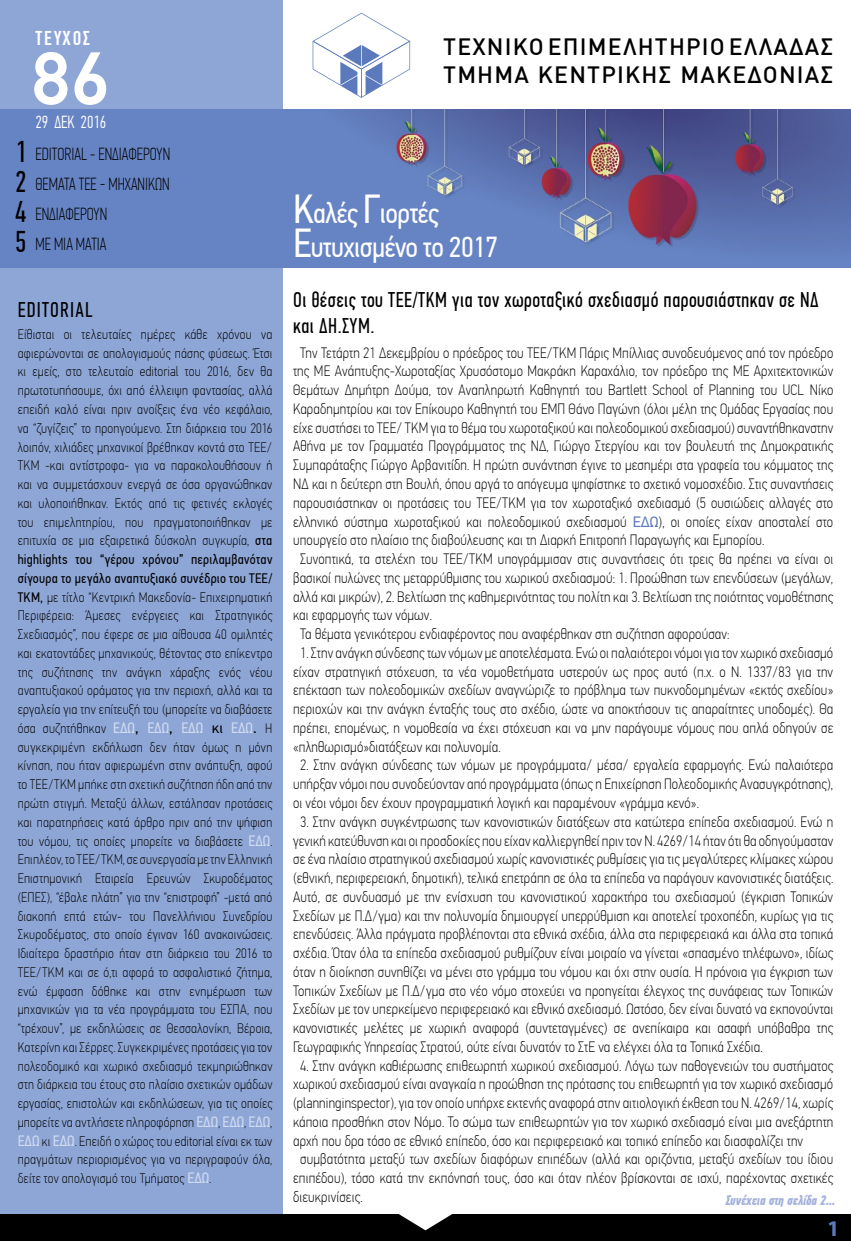
<style>
.page{position:relative;width:851px;height:1241px;background:#fff}
.page>*{position:absolute;margin:0;border:0;box-sizing:border-box;transform-origin:0 0}
.t1{font:500 75px "PF Din Text Pro";color:#fff}
.t2{font:30px/29.9px "PF Din Text Comp Pro";color:#000;text-align:justify}
.t3{font:28.88px/33.8px "PF Din Text Cond Pro";letter-spacing:-.02em;color:#fff}
.t4{font:500 23.12px/27.8px "DIN Greek";letter-spacing:.05em;color:#000}
.t5{font:700 22.5px "Myriad Pro";color:#5b7abc}
.t6{font:21.25px/25.5px "PF Din Text Comp Pro";letter-spacing:.025em;color:#000}
.t7{font:21.25px "PF Din Text Comp Pro";letter-spacing:.055em;color:#000}
.t8{font:500 20px "PF Din Text Comp Pro";letter-spacing:.1em;color:#fff}
.t9{font:100 17.5px/30px "PF Din Text Comp Pro";color:#000}
.t10{font:300 17.5px "PF Din Text Comp Pro";color:#fff}
.t11{font:100 15px/18.8px "PF Din Text Cond Pro";letter-spacing:.01em;color:#000;text-align:justify}
.t12{font:100 13.75px/18.8px "PF Din Text Cond Pro";letter-spacing:.015em;color:#000;text-align:justify}
.t13{font:italic 700 13.75px "PF Din Text Comp Pro";letter-spacing:-.01em;color:#a4b1db}
.s1{font-weight:400}
.s2{font-weight:400;font-size:15px;color:#d1dbf0}
.s3{font-family:"PF Din Text Pro";font-weight:400;font-size:15px}
.s4{font-size:40.5px}
.s5{font-family:"PF Din Text Pro";font-weight:400;color:#5b7abc}
</style>
<div class="page">
<div style="left:0;top:0;width:282px;height:1240px;background:#8ea6d6"></div>
<div style="left:0;top:1214px;width:850px;height:26px;background:#000"></div>
<svg style="left:399px;top:1214px;width:53px;height:16px"></svg>
<img style="left:0;top:110px;width:850px;height:157px">
<svg style="left:312px;top:13px;width:98px;height:85px"></svg>
<h3 class="t8" style="left:35px;top:27px;width:56px">ΤΕΥΧΟΣ</h3>
<h1 class="t1" style="left:31px;top:34px;width:80px">86</h1>
<p class="t10" style="left:35px;top:112px;width:72px">29 ΔΕΚ 2016</p>
<h2 class="t2" style="left:15px;top:137px;width:13px">1<br>2<br>4<br>5</h2>
<p class="t9" style="left:35px;top:139px;width:136px">EDITORIAL - ΕΝΔΙΑΦΕΡΟΥΝ<br>Θέματα τεε - μηχανι κων<br>ΕΝΔΙΑΦΕΡΟΥΝ<br>ME MIA MATIA</p>
<h3 class="t7" style="left:18px;top:297px;width:76px">EDITORIAL</h3>
<p class="t12" style="left:18px;top:325px;width:256px">Είθισται οι τελευταίες ημέρες κάθε χρόνου να αφιερώνονται σε απολογισμούς πάσης φύσεως. Έτσι κι εμείς, στο τελευταίο editorial του 2016, δεν θα πρωτοτυπήσουμε, όχι από έλλειψη φαντασίας, αλλά επειδή καλό είναι πριν ανοίξεις ένα νέο κεφάλαιο, να “ζυγίζεις” το προηγούμενο. Στη διάρκεια του 2016 λοιπόν, χιλιάδες μηχανικοί βρέθηκαν κοντά στο ΤΕΕ/ ΤΚΜ -και αντίστροφα- για να παρακολουθήσουν ή και να συμμετάσχουν ενεργά σε όσα οργανώθηκαν και υλοποιήθηκαν. Εκτός από τις φετινές εκλογές του επιμελητηρίου, που πραγματοποιήθηκαν με επιτυχία σε μια εξαιρετικά δύσκολη συγκυρία, <span class="s1">στα highlights του “γέρου χρόνου” περιλαμβανόταν σίγουρα το μεγάλο αναπτυξιακό συνέδριο του ΤΕΕ/ ΤΚΜ,</span> με τίτλο “Κεντρική Μακεδονία- Επιχειρηματική Περιφέρεια: Άμεσες ενέργειες και Στρατηγικός Σχεδιασμός”, που έφερε σε μια αίθουσα 40 ομιλητές και εκατοντάδες μηχανικούς, θέτοντας στο επίκεντρο της συζήτησης την ανάγκη χάραξης ενός νέου αναπτυξιακού οράματος για την περιοχή, αλλά και τα εργαλεία για την επίτευξή του (μπορείτε να διαβάσετε όσα συζητήθηκαν <span class="s2">ΕΔΩ</span><span class="s3">,</span> <span class="s2">ΕΔΩ</span><span class="s3">,</span> <span class="s2">ΕΔΩ</span> <span class="s3">κι</span> <span class="s2">ΕΔΩ</span><span class="s3">.</span> Η συγκεκριμένη εκδήλωση δεν ήταν όμως η μόνη κίνηση, που ήταν αφιερωμένη στην ανάπτυξη, αφού το ΤΕΕ/ΤΚΜ μπήκε στη σχετική συζήτηση ήδη από την πρώτη στιγμή. Μεταξύ άλλων, εστάλησαν προτάσεις και παρατηρήσεις κατά άρθρο πριν από την ψήφιση του νόμου, τις οποίες μπορείτε να διαβάσετε <span class="s2">ΕΔΩ</span>.<br>Επιπλέον, το ΤΕΕ/ΤΚΜ, σε συνεργασία με την Ελληνική Επιστημονική Εταιρεία Ερευνών Σκυροδέματος (ΕΠΕΣ), “έβαλε πλάτη” για την “επιστροφή” -μετά από διακοπή επτά ετών- του Πανελλήνιου Συνεδρίου Σκυροδέματος, στο οποίο έγιναν 160 ανακοινώσεις.<br>Ιδιαίτερα δραστήριο ήταν στη διάρκεια του 2016 το ΤΕΕ/ΤΚΜ και σε ό,τι αφορά το ασφαλιστικό ζήτημα, ενώ έμφαση δόθηκε και στην ενημέρωση των μηχανικών για τα νέα προγράμματα του ΕΣΠΑ, που “τρέχουν”, με εκδηλώσεις σε Θεσσαλονίκη, Βέροια, Κατερίνη και Σέρρες. Συγκεκριμένες προτάσεις για τον πολεοδομικό και χωρικό σχεδιασμό τεκμηριώθηκαν στη διάρκεια του έτους στο πλαίσιο σχετικών ομάδων εργασίας, επιστολών και εκδηλώσεων, για τις οποίες μπορείτε να αντλήσετε πληροφόρηση <span class="s2">ΕΔΩ</span>, <span class="s2">ΕΔΩ</span>, <span class="s2">ΕΔΩ</span>, <span class="s2">ΕΔΩ</span> κι <span class="s2">ΕΔΩ</span>. Επειδή ο χώρος του editorial είναι εκ των πραγμάτων περιορισμένος για να περιγραφούν όλα, δείτε τον απολογισμό του Τμήματος <span class="s2">ΕΔΩ</span>.</p>
<h3 class="t4" style="left:443px;top:33px;width:391px">ΤΕΧΝΙΚΟ ΕΠΙΜΕΛΗΤΗΡΙΟ ΕΛΛΑΔΑΣ<br>ΤΜΗΜΑ ΚΕΝΤΡΙΚΗΣ ΜΑΚΕΔΟΝΙΑΣ</h3>
<h3 class="t3" style="left:293px;top:196px;width:206px"><span class="s4">Κ</span>αλές <span class="s4">Γ</span>ιορτές<br><span class="s4">Ε</span>υτυχισμένο το 2017</h3>
<h3 class="t6" style="left:293px;top:287px;width:527px">Οι θέσεις του ΤΕΕ/ΤΚΜ για τον χωροταξικό σχεδιασμό παρουσιάστηκαν σε ΝΔ και ΔΗ.ΣΥΜ.</h3>
<p class="t11" style="left:300px;top:343px;width:534px">Την Τετάρτη 21 Δεκεμβρίου ο πρόεδρος του ΤΕΕ/ΤΚΜ Πάρις Μπίλλιας συνοδευόμενος από τον πρόεδρο</p>
<p class="t11" style="left:293px;top:362px;width:541px">της ΜΕ Ανάπτυξης-Χωροταξίας Χρυσόστομο Μακράκη Καραχάλιο, τον πρόεδρο της ΜΕ Αρχιτεκτονικών</p>
<p class="t11" style="left:293px;top:380px;width:541px">Θεμάτων Δημήτρη Δούμα, τον Αναπληρωτή Καθηγητή του Bartlett School of Planning του UCL Νίκο</p>
<p class="t11" style="left:293px;top:399px;width:541px">Καραδημητρίου και τον Επίκουρο Καθηγητή του ΕΜΠ Θάνο Παγώνη (όλοι μέλη της Ομάδας Εργασίας που</p>
<p class="t11" style="left:293px;top:418px;width:541px">είχε συστήσει το ΤΕΕ/ ΤΚΜ για το θέμα του χωροταξικού και πολεοδομικού σχεδιασμού) συναντήθηκανστην</p>
<p class="t11" style="left:293px;top:437px;width:541px">Αθήνα με τον Γραμματέα Προγράμματος της ΝΔ, Γιώργο Στεργίου και τον βουλευτή της Δημοκρατικής</p>
<p class="t11" style="left:293px;top:455px;width:541px">Συμπαράταξης Γιώργο Αρβανιτίδη. Η πρώτη συνάντηση έγινε το μεσημέρι στα γραφεία του κόμματος της</p>
<p class="t11" style="left:293px;top:474px;width:541px">ΝΔ και η δεύτερη στη Βουλή, όπου αργά το απόγευμα ψηφίστηκε το σχετικό νομοσχέδιο. Στις συναντήσεις</p>
<p class="t11" style="left:293px;top:493px;width:541px">παρουσιάστηκαν οι προτάσεις του ΤΕΕ/ΤΚΜ για τον χωροταξικό σχεδιασμό (5 ουσιώδεις αλλαγές στο</p>
<p class="t11" style="left:293px;top:512px;width:541px">ελληνικό σύστημα χωροταξικού και πολεοδομικού σχεδιασμού <span class="s5">ΕΔΩ</span>), οι οποίες είχαν αποσταλεί στο</p>
<p class="t11" style="left:293px;top:530px;width:472px">υπουργείο στο πλαίσιο της διαβούλευσης και τη Διαρκή Επιτροπή Παραγωγής και Εμπορίου.</p>
<p class="t11" style="left:300px;top:549px;width:534px">Συνοπτικά, τα στελέχη του ΤΕΕ/ΤΚΜ υπογράμμισαν στις συναντήσεις ότι τρεις θα πρέπει να είναι οι</p>
<p class="t11" style="left:293px;top:568px;width:541px">βασικοί πυλώνες της μεταρρύθμισης του χωρικού σχεδιασμού: 1. Προώθηση των επενδύσεων (μεγάλων,</p>
<p class="t11" style="left:293px;top:587px;width:541px">αλλά και μικρών), 2. Βελτίωση της καθημερινότητας του πολίτη και 3. Βελτίωση της ποιότητας νομοθέτησης</p>
<p class="t11" style="left:293px;top:605px;width:140px">και εφαρμογής των νόμων.</p>
<p class="t11" style="left:300px;top:624px;width:431px">Τα θέματα γενικότερου ενδιαφέροντος που αναφέρθηκαν στη συζήτηση αφορούσαν:</p>
<p class="t11" style="left:293px;top:643px;width:541px;text-indent:7px">1. Στην ανάγκη σύνδεσης των νόμων με αποτελέσματα. Ενώ οι παλαιότεροι νόμοι για τον χωρικό σχεδιασμό είχαν στρατηγική στόχευση, τα νέα νομοθετήματα υστερούν ως προς αυτό (π.χ. ο Ν. 1337/83 για την επέκταση των πολεοδομικών σχεδίων αναγνώριζε το πρόβλημα των πυκνοδομημένων «εκτός σχεδίου» περιοχών και την ανάγκη ένταξής τους στο σχέδιο, ώστε να αποκτήσουν τις απαραίτητες υποδομές). Θα πρέπει, επομένως, η νομοθεσία να έχει στόχευση και να μην παράγουμε νόμους που απλά οδηγούν σε «πληθωρισμό»διατάξεων και πολυνομία.</p>
<p class="t11" style="left:293px;top:755px;width:541px;text-indent:7px">2. Στην ανάγκη σύνδεσης των νόμων με προγράμματα/ μέσα/ εργαλεία εφαρμογής. Ενώ παλαιότερα υπήρξαν νόμοι που συνοδεύονταν από προγράμματα (όπως η Επιχείρηση Πολεοδομικής Ανασυγκρότησης), οι νέοι νόμοι δεν έχουν προγραμματική λογική και παραμένουν «γράμμα κενό».</p>
<p class="t11" style="left:293px;top:812px;width:541px;text-indent:7px">3. Στην ανάγκη συγκέντρωσης των κανονιστικών διατάξεων στα κατώτερα επίπεδα σχεδιασμού. Ενώ η γενική κατεύθυνση και οι προσδοκίες που είχαν καλλιεργηθεί πριν τον Ν. 4269/14 ήταν ότι θα οδηγούμασταν σε ένα πλαίσιο στρατηγικού σχεδιασμού χωρίς κανονιστικές ρυθμίσεις για τις μεγαλύτερες κλίμακες χώρου (εθνική, περιφερειακή, δημοτική), τελικά επετράπη σε όλα τα επίπεδα να παράγουν κανονιστικές διατάξεις.<br>Αυτό, σε συνδυασμό με την ενίσχυση του κανονιστικού χαρακτήρα του σχεδιασμού (έγκριση Τοπικών Σχεδίων με Π.Δ/γμα) και την πολυνομία δημιουργεί υπερρύθμιση και αποτελεί τροχοπέδη, κυρίως για τις επενδύσεις. Άλλα πράγματα προβλέπονται στα εθνικά σχέδια, άλλα στα περιφερειακά και άλλα στα τοπικά σχέδια. Όταν όλα τα επίπεδα σχεδιασμού ρυθμίζουν είναι μοιραίο να γίνεται «σπασμένο τηλέφωνο», ιδίως όταν η διοίκηση συνηθίζει να μένει στο γράμμα του νόμου και όχι στην ουσία. Η πρόνοια για έγκριση των Τοπικών Σχεδίων με Π.Δ/γμα στο νέο νόμο στοχεύει να προηγείται έλεγχος της συνάφειας των Τοπικών Σχεδίων με τον υπερκείμενο περιφερειακό και εθνικό σχεδιασμό. Ωστόσο, δεν είναι δυνατό να εκπονούνται κανονιστικές μελέτες με χωρική αναφορά (συντεταγμένες) σε ανεπίκαιρα και ασαφή υπόβαθρα της Γεωγραφικής Υπηρεσίας Στρατού, ούτε είναι δυνατόν το ΣτΕ να ελέγχει όλα τα Τοπικά Σχέδια.</p>
<p class="t11" style="left:300px;top:1055px;width:534px">4. Στην ανάγκη καθιέρωσης επιθεωρητή χωρικού σχεδιασμού. Λόγω των παθογενειών του συστήματος</p>
<p class="t11" style="left:293px;top:1074px;width:541px">χωρικού σχεδιασμού είναι αναγκαία η προώθηση της πρότασης του επιθεωρητή για τον χωρικό σχεδιασμό</p>
<p class="t11" style="left:293px;top:1093px;width:541px">(planninginspector), για τον οποίο υπήρχε εκτενής αναφορά στην αιτιολογική έκθεση του Ν. 4269/14, χωρίς</p>
<p class="t11" style="left:293px;top:1112px;width:541px">κάποια προσθήκη στον Νόμο. Το σώμα των επιθεωρητών για τον χωρικό σχεδιασμό είναι μια ανεξάρτητη</p>
<p class="t11" style="left:293px;top:1130px;width:511px">αρχή που δρα τόσο σε εθνικό επίπεδο, όσο και περιφερειακό και τοπικό επίπεδο και διασφαλίζει την</p>
<p class="t11" style="left:300px;top:1149px;width:534px">συμβατότητα μεταξύ των σχεδίων διαφόρων επιπέδων (αλλά και οριζόντια, μεταξύ σχεδίων του ίδιου</p>
<p class="t11" style="left:293px;top:1168px;width:541px">επιπέδου), τόσο κατά την εκπόνησή τους, όσο και όταν πλέον βρίσκονται σε ισχύ, παρέχοντας σχετικές</p>
<p class="t11" style="left:293px;top:1187px;width:71px">διευκρινίσεις.</p>
<p class="t13" style="left:725px;top:1191px;width:111px">Συνέχεια στη σελίδα 2...</p>
<h3 class="t5" style="left:826px;top:1213px;width:14px">1</h3>
</div>
